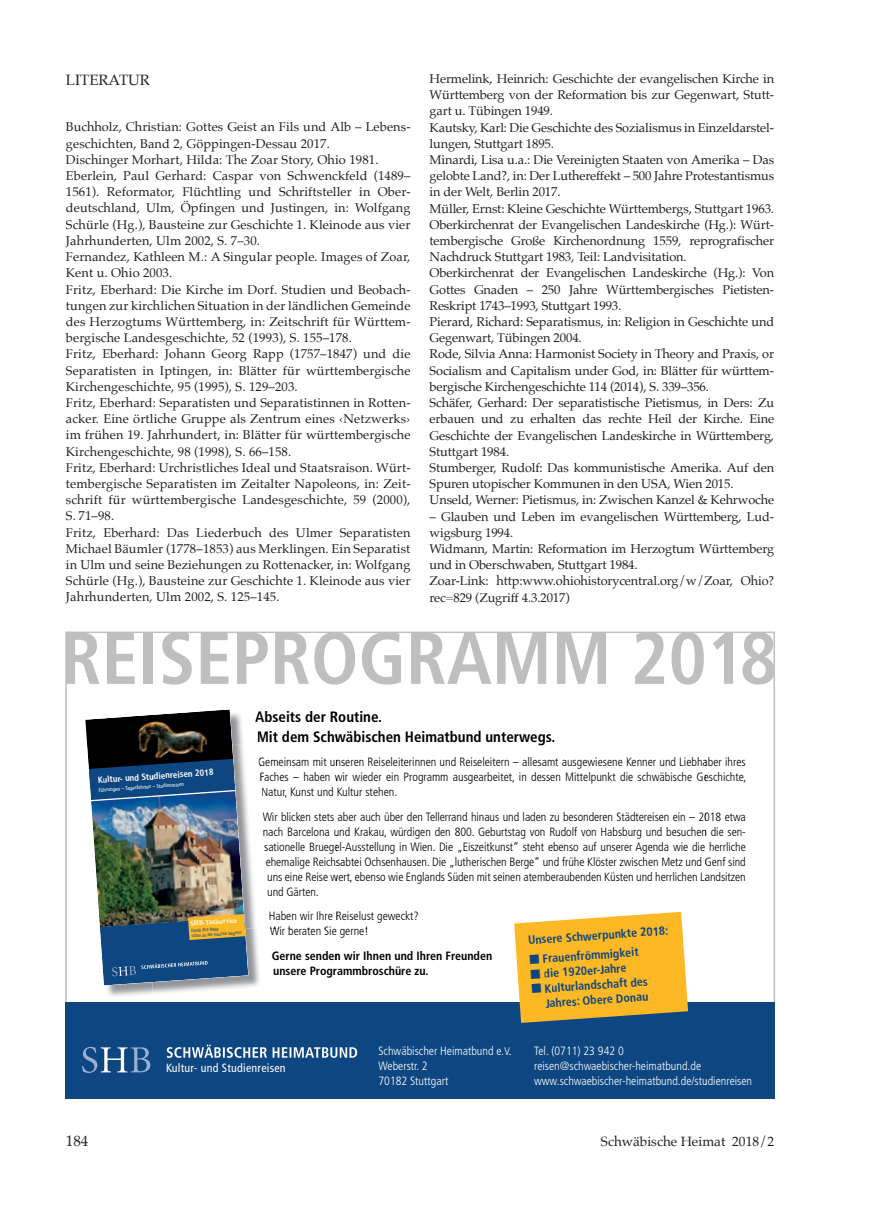
<style>
.page{position:relative;width:872px;height:1212px;background:#fff}
.page>*{position:absolute;margin:0;border:0;box-sizing:border-box;transform-origin:0 0}
.t1{font:700 condensed 73.35px "Frutiger";color:#bfbfbf}
.t2{font:700 condensed 15px/19.5px "Frutiger";color:#000}
.t3{font:15px "Palatino";color:#231f20}
.t4{font:13.5px "Palatino";color:#231f20}
.t5{font:12.75px/16.2px "Palatino";letter-spacing:-.01em;color:#231f20}
.t6{font:12.75px/16.2px "Palatino";letter-spacing:.01em;color:#231f20}
.t7{font:300 condensed 12px/15px "Frutiger";letter-spacing:-.005em;color:#000;text-align:justify}
.t8{font:300 condensed 12px/15px "Frutiger";color:#fff}
.t9{font:700 condensed 12px/15px "Frutiger";color:#0d4680}
.t10{font:700 condensed 12px/15px "Frutiger";color:#000}
.t11{font:condensed 12px "Frutiger";letter-spacing:.02em;color:#fff}
.t12{font:700 condensed 9px "Frutiger";color:#fff}
.t13{font:700 condensed 7.5px "Minion Pro";color:#fff}
.t14{font:condensed 5.4px "Frutiger";color:#fff}
.t15{font:condensed 4.65px/5.1px "Frutiger";color:#0d4680}
</style>
<div class="page">
<div style="left:65px;top:1002px;width:710px;height:97px;background:#0d4680"></div>
<img style="left:85px;top:709px;width:147px;height:219px">
<svg style="left:82px;top:1047px;width:68px;height:26px"></svg>
<svg style="left:167px;top:1045px;width:190px;height:13px"></svg>
<img style="left:87px;top:711px;width:66px;height:8px">
<img style="left:153px;top:711px;width:90px;height:33px">
<img style="left:87px;top:748px;width:13px;height:180px">
<img style="left:232px;top:744px;width:24px;height:184px">
<img style="left:100px;top:928px;width:160px;height:68px">
<svg style="left:514px;top:912px;width:174px;height:111px;background:#eeb63b"></svg>
<p class="t3" style="left:66px;top:67px;width:86px">LITERATUR</p>
<p class="t6" style="left:66px;top:119px;width:346px">Buchholz, Christian: Gottes Geist an Fils und Alb – Lebens - geschichten, Band 2, Göppingen-Dessau 2017.<br>Dischinger Morhart, Hilda: The Zoar Story, Ohio 1981.<br>Eberlein, Paul Gerhard: Caspar von Schwenckfeld (1489– 1561). Reformator, Flüchtling und Schriftsteller in Ober&shy;deutschland, Ulm, Öpfingen und Justingen, in: Wolfgang Schürle (Hg.), Bausteine zur Geschichte 1. Kleinode aus vier Jahrhunderten, Ulm 2002, S. 7–30.<br>Fernandez, Kathleen M.: A Singular people. Images of Zoar, Kent u. Ohio 2003.<br>Fritz, Eberhard: Die Kirche im Dorf. Studien und Beobach&shy;tungen zur kirchlichen Situation in der ländlichen Gemeinde des Herzogtums Württemberg, in: Zeitschrift für Württem&shy;bergische Landesgeschichte, 52 (1993), S. 155–178.<br>Fritz, Eberhard: Johann Georg Rapp (1757–1847) und die Separatisten in Iptingen, in: Blätter für württembergische Kirchengeschichte, 95 (1995), S. 129–203.<br>Fritz, Eberhard: Separatisten und Separatistinnen in Rotten&shy;acker. Eine örtliche Gruppe als Zentrum eines ‹Netzwerks› im frühen 19. Jahrhundert, in: Blätter für württembergische Kirchengeschichte, 98 (1998), S. 66–158.<br>Fritz, Eberhard: Urchristliches Ideal und Staatsraison. Würt&shy;tembergische Separatisten im Zeitalter Napoleons, in: Zeit&shy;schrift für württembergische Landesgeschichte, 59 (2000), S. 71–98.<br>Fritz, Eberhard: Das Liederbuch des Ulmer Separatisten Michael Bäumler (1778–1853) aus Merklingen. Ein Separatist in Ulm und seine Beziehungen zu Rottenacker, in: Wolfgang Schürle (Hg.), Bausteine zur Geschichte 1. Kleinode aus vier Jahrhunderten, Ulm 2002, S. 125–145.</p>
<p class="t5" style="left:429px;top:70px;width:346px">Hermelink, Heinrich: Geschichte der evangelischen Kirche in Württemberg von der Reformation bis zur Gegenwart, Stutt&shy;gart u. Tübingen 1949.<br>Kautsky, Karl: Die Geschichte des Sozialismus in Einzeldarstel&shy;lungen, Stuttgart 1895.<br>Minardi, Lisa u.a.: Die Vereinigten Staaten von Amerika – Das gelobte Land?, in: Der Luthereffekt – 500 Jahre Protestantismus in der Welt, Berlin 2017.<br>Müller, Ernst: Kleine Geschichte Württembergs, Stuttgart 1963.<br>Oberkirchenrat der Evangelischen Landeskirche (Hg.): Würt&shy;tembergische Große Kirchenordnung 1559, reprografischer Nachdruck Stuttgart 1983, Teil: Landvisitation.<br>Oberkirchenrat der Evangelischen Landeskirche (Hg.): Von Gottes Gnaden – 250 Jahre Württembergisches Pietisten-Reskript 1743–1993, Stuttgart 1993.<br>Pierard, Richard: Separatismus, in: Religion in Geschichte und Gegenwart, Tübingen 2004.<br>Rode, Silvia Anna: Harmonist Society in Theory and Praxis, or Socialism and Capitalism under God, in: Blätter für württem&shy;bergische Kirchengeschichte 114 (2014), S. 339–356.<br>Schäfer, Gerhard: Der separatistische Pietismus, in Ders: Zu erbauen und zu erhalten das rechte Heil der Kirche. Eine Geschichte der Evangelischen Landeskirche in Württemberg, Stuttgart 1984.<br>Stumberger, Rudolf: Das kommunistische Amerika. Auf den Spuren utopischer Kommunen in den USA, Wien 2015.<br>Unseld, Werner: Pietismus, in: Zwischen Kanzel &amp; Kehrwoche</p>
<p class="t5" style="left:429px;top:508px;width:346px">– Glauben und Leben im evangelischen Württemberg, Lud&shy;wigsburg 1994.<br>Widmann, Martin: Reformation im Herzogtum Württemberg und in Oberschwaben, Stuttgart 1984.<br>Zoar-Link: http:www.ohiohistorycentral.org/w/Zoar, Ohio? rec=829 (Zugriff 4.3.2017)</p>
<h1 class="t1" style="left:61px;top:629px;width:718px">REISEPROGRAMM 2018</h1>
<p class="t2" style="left:255px;top:708px;width:301px">Abseits der Routine.<br>Mit dem Schwäbischen Heimatbund unterwegs.</p>
<p class="t7" style="left:258px;top:756px;width:489px">Gemeinsam mit unseren Reiseleiterinnen und Reiseleitern – allesamt ausgewiesene Kenner und Liebhaber ihres Faches – haben wir wieder ein Programm ausgearbeitet, in dessen Mittelpunkt die schwäbische Geschichte, Natur, Kunst und Kultur stehen.</p>
<p class="t7" style="left:263px;top:810px;width:485px;text-align:center">Wir blicken stets aber auch über den Tellerrand hinaus und laden zu besonderen Städtereisen ein – 2018 etwa nach Barcelona und Krakau, würdigen den 800. Geburtstag von Rudolf von Habsburg und besuchen die sen&shy;sationelle Bruegel-Ausstellung in Wien. Die „Eiszeitkunst“ steht ebenso auf unserer Agenda wie die herrliche ehemalige Reichsabtei Ochsenhausen. Die „lutherischen Berge“ und frühe Klöster zwischen Metz und Genf sind uns eine Reise wert, ebenso wie Englands Süden mit seinen atemberaubenden Küsten und herrlichen Landsitzen</p>
<p class="t7" style="left:269px;top:910px;width:152px">Haben wir Ihre Reiselust geweckt?</p>
<p class="t12" style="left:98px;top:776px;width:117px;rotate:-4deg">Kultur- und Studienreisen 2018</p>
<p class="t14" style="left:98px;top:788px;width:87px;rotate:-4deg">Führungen – Tagesfahrten – Studienreisen</p>
<p class="t7" style="left:267px;top:885px;width:53px">und Gärten.</p>
<p class="t13" style="left:190px;top:920px;width:48px;rotate:-4deg">SHB-Taxiservice</p>
<p class="t9" style="left:540px;top:931px;width:129px;line-height:19.2px;text-indent:-13px;rotate:-4deg">Unsere Schwerpunkte 2018:<br>Frauenfrömmigkeit</p>
<p class="t9" style="left:543px;top:967px;width:105px;rotate:-4deg">die 1920er-Jahre<br>Kulturlandschaft des<br>Jahres: Obere Donau</p>
<p class="t15" style="left:191px;top:928px;width:52px;rotate:-4deg">Damit Ihre Reise<br>schon an der Haustür beginnt</p>
<p class="t7" style="left:270px;top:925px;width:100px">Wir beraten Sie gerne!</p>
<p class="t10" style="left:272px;top:949px;width:222px">Gerne senden wir Ihnen und Ihren Freunden unsere Programmbroschüre zu.</p>
<p class="t11" style="left:166px;top:1063px;width:121px">Kultur- und Studienreisen</p>
<p class="t8" style="left:378px;top:1045px;width:135px">Schwäbischer Heimatbund e.V.<br>Weberstr. 2<br>70182 Stuttgart</p>
<p class="t8" style="left:534px;top:1045px;width:220px">Tel. (0711) 23 942 0 reisen@schwaebischer-heimatbund.de www.schwaebischer-heimatbund.de/studienreisen</p>
<p class="t3" style="left:66px;top:1128px;width:24px">184</p>
<p class="t4" style="left:601px;top:1130px;width:175px">Schwäbische Heimat 2018/2</p>
</div>
